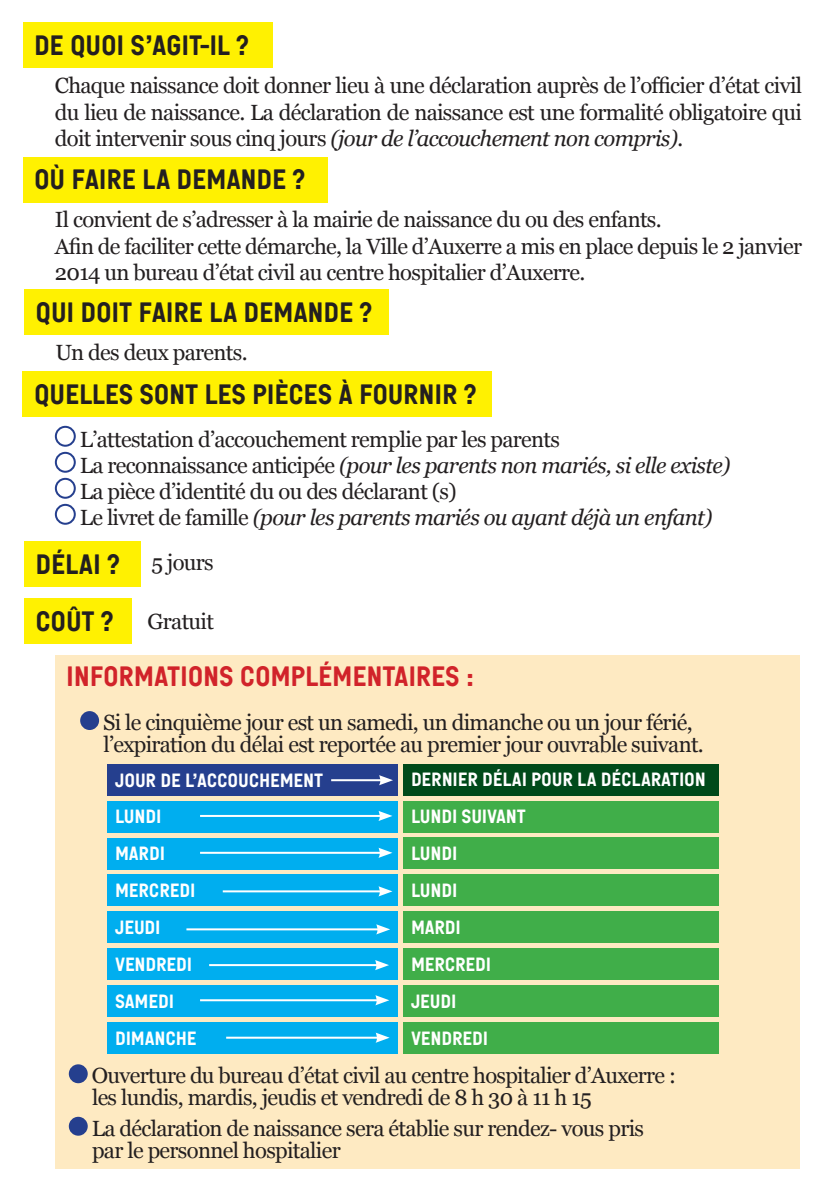
<style>
.page{position:relative;width:840px;height:1191px;background:#fff}
.page>*{position:absolute;margin:0;border:0;box-sizing:border-box;transform-origin:0 0}
.t1{font:28px "Auxerrenormal";letter-spacing:-.01em;color:#231f20}
.t2{font:28px "Auxerrenormal";letter-spacing:-.01em;color:#d1232a}
.t3{font:22px/26.4px "Georgia";letter-spacing:-.03em;color:#231f20;text-align:justify}
.t4{font:italic 22px "Georgia";letter-spacing:-.03em;color:#231f20}
.t5{font:19.2px "Auxerrenormal";letter-spacing:-.01em;color:#fff}
.s1{font-style:italic}
.s2{font-style:normal}
</style>
<div class="page">
<div style="left:23px;top:23px;width:249px;height:45px;background:#fff101"></div>
<div style="left:23px;top:157px;width:304px;height:45px;background:#fff101"></div>
<div style="left:24px;top:289px;width:364px;height:45px;background:#fff101"></div>
<div style="left:23px;top:371px;width:468px;height:46px;background:#fff101"></div>
<div style="left:24px;top:541px;width:116px;height:46px;background:#fff101"></div>
<div style="left:24px;top:598px;width:108px;height:45px;background:#fff101"></div>
<div style="left:55px;top:426px;width:21px;height:21px;border:2px solid #253f8e;border-radius:50%"></div>
<div style="left:55px;top:452px;width:21px;height:21px;border:2px solid #253f8e;border-radius:50%"></div>
<div style="left:55px;top:478px;width:21px;height:21px;border:2px solid #253f8e;border-radius:50%"></div>
<div style="left:55px;top:504px;width:21px;height:21px;border:2px solid #253f8e;border-radius:50%"></div>
<div style="left:55px;top:655px;width:744px;height:513px;background:#feeac2"></div>
<div style="left:80px;top:711px;width:19px;height:19px;background:#253f8e;border-radius:50%"></div>
<div style="left:107px;top:764px;width:291px;height:31px;background:#253f8e"></div>
<div style="left:107px;top:801px;width:291px;height:31px;background:#00aeef"></div>
<div style="left:107px;top:838px;width:291px;height:31px;background:#00aeef"></div>
<div style="left:107px;top:875px;width:291px;height:31px;background:#00aeef"></div>
<div style="left:107px;top:911px;width:291px;height:32px;background:#00aeef"></div>
<div style="left:107px;top:948px;width:291px;height:31px;background:#00aeef"></div>
<div style="left:107px;top:985px;width:291px;height:31px;background:#00aeef"></div>
<div style="left:107px;top:1022px;width:291px;height:31px;background:#00aeef"></div>
<div style="left:403px;top:764px;width:315px;height:31px;background:#004a1a"></div>
<div style="left:403px;top:801px;width:315px;height:31px;background:#40ae49"></div>
<div style="left:403px;top:838px;width:315px;height:31px;background:#40ae49"></div>
<div style="left:403px;top:874px;width:315px;height:32px;background:#40ae49"></div>
<div style="left:403px;top:911px;width:315px;height:31px;background:#40ae49"></div>
<div style="left:403px;top:948px;width:315px;height:31px;background:#40ae49"></div>
<div style="left:403px;top:985px;width:315px;height:31px;background:#40ae49"></div>
<div style="left:403px;top:1022px;width:315px;height:31px;background:#40ae49"></div>
<hr style="left:331px;top:779px;width:51px;height:2px;background:#fff">
<svg style="left:379px;top:775px;width:14px;height:10px"></svg>
<hr style="left:200px;top:815px;width:181px;height:2px;background:#fff">
<svg style="left:378px;top:811px;width:14px;height:10px"></svg>
<hr style="left:200px;top:851px;width:181px;height:2px;background:#fff">
<svg style="left:378px;top:847px;width:14px;height:11px"></svg>
<hr style="left:223px;top:890px;width:158px;height:2px;background:#fff">
<svg style="left:378px;top:886px;width:14px;height:10px"></svg>
<hr style="left:186px;top:928px;width:193px;height:2px;background:#fff">
<svg style="left:376px;top:924px;width:14px;height:10px"></svg>
<hr style="left:209px;top:964px;width:169px;height:2px;background:#fff">
<svg style="left:375px;top:960px;width:14px;height:10px"></svg>
<hr style="left:200px;top:999px;width:178px;height:2px;background:#fff">
<svg style="left:375px;top:995px;width:14px;height:10px"></svg>
<hr style="left:226px;top:1036px;width:152px;height:2px;background:#fff">
<svg style="left:375px;top:1032px;width:14px;height:10px"></svg>
<div style="left:69px;top:1064px;width:19px;height:19px;background:#253f8e;border-radius:50%"></div>
<div style="left:69px;top:1116px;width:19px;height:19px;background:#253f8e;border-radius:50%"></div>
<p class="t1" style="left:34px;top:31px;width:216px">DE QUOI S’AGIT-IL ?</p>
<p class="t3" style="left:55px;top:73px;width:748px">Chaque naissance doit donner lieu à une déclaration auprès de l’officier d’état civil du lieu de naissance. La déclaration de naissance est une formalité obligatoire qui doit intervenir sous cinq jours <span class="s1">(jour de l’accouchement non compris).</span></p>
<p class="t1" style="left:34px;top:165px;width:272px">OÙ FAIRE LA DEMANDE ?</p>
<p class="t3" style="left:55px;top:207px;width:608px">Il convient de s’adresser à la mairie de naissance du ou des enfants.</p>
<p class="t3" style="left:55px;top:233px;width:748px">Afin de faciliter cette démarche, la Ville d’Auxerre a mis en place depuis le 2 janvier<br>2014 un bureau d’état civil au centre hospitalier d’Auxerre.</p>
<p class="t1" style="left:35px;top:297px;width:338px">QUI DOIT FAIRE LA DEMANDE ?</p>
<p class="t3" style="left:55px;top:339px;width:194px">Un des deux parents.</p>
<p class="t1" style="left:34px;top:379px;width:443px">QUELLES SONT LES PIÈCES À FOURNIR ?</p>
<p class="t3" style="left:80px;top:426px;width:481px">L’attestation d’accouchement remplie par les parents</p>
<p class="t4" style="left:80px;top:451px;width:651px"><span class="s2">La reconnaissance anticipée</span> (pour les parents non mariés, si elle existe)</p>
<p class="t3" style="left:80px;top:478px;width:378px">La pièce d’identité du ou des déclarant (s)</p>
<p class="t4" style="left:80px;top:503px;width:633px"><span class="s2">Le livret de famille</span> (pour les parents mariés ou ayant déjà un enfant)</p>
<p class="t3" style="left:151px;top:549px;width:64px">5 jours</p>
<p class="t3" style="left:147px;top:608px;width:68px">Gratuit</p>
<p class="t2" style="left:66px;top:661px;width:409px">INFORMATIONS COMPLÉMENTAIRES :</p>
<p class="t3" style="left:103px;top:709px;width:591px">Si le cinquième jour est un samedi, un dimanche ou un jour férié,</p>
<p class="t3" style="left:103px;top:731px;width:601px">l’expiration du délai est reportée au premier jour ouvrable suivant.</p>
<p class="t5" style="left:115px;top:769px;width:209px">JOUR DE L’ACCOUCHEMENT</p>
<p class="t5" style="left:115px;top:806px;width:48px">LUNDI</p>
<p class="t5" style="left:115px;top:843px;width:51px">MARDI</p>
<p class="t5" style="left:115px;top:880px;width:82px">MERCREDI</p>
<p class="t5" style="left:115px;top:917px;width:47px">JEUDI</p>
<p class="t5" style="left:115px;top:954px;width:79px">VENDREDI</p>
<p class="t5" style="left:115px;top:991px;width:60px">SAMEDI</p>
<p class="t5" style="left:115px;top:1027px;width:83px">DIMANCHE</p>
<p class="t1" style="left:35px;top:549px;width:86px">DÉLAI ?</p>
<p class="t1" style="left:35px;top:606px;width:79px">COÛT ?</p>
<p class="t5" style="left:411px;top:769px;width:296px">DERNIER DÉLAI POUR LA DÉCLARATION</p>
<p class="t5" style="left:411px;top:806px;width:116px">LUNDI SUIVANT</p>
<p class="t5" style="left:411px;top:843px;width:48px">LUNDI</p>
<p class="t5" style="left:411px;top:880px;width:48px">LUNDI</p>
<p class="t5" style="left:411px;top:917px;width:51px">MARDI</p>
<p class="t5" style="left:411px;top:954px;width:82px">MERCREDI</p>
<p class="t5" style="left:411px;top:990px;width:47px">JEUDI</p>
<p class="t5" style="left:411px;top:1027px;width:79px">VENDREDI</p>
<p class="t3" style="left:92px;top:1063px;width:585px">Ouverture du bureau d’état civil au centre hospitalier d’Auxerre :</p>
<p class="t3" style="left:92px;top:1085px;width:501px">les lundis, mardis, jeudis et vendredi de 8 h 30 à 11 h 15</p>
<p class="t3" style="left:92px;top:1115px;width:553px">La déclaration de naissance sera établie sur rendez- vous pris</p>
<p class="t3" style="left:92px;top:1137px;width:250px">par le personnel hospitalier</p>
</div>
